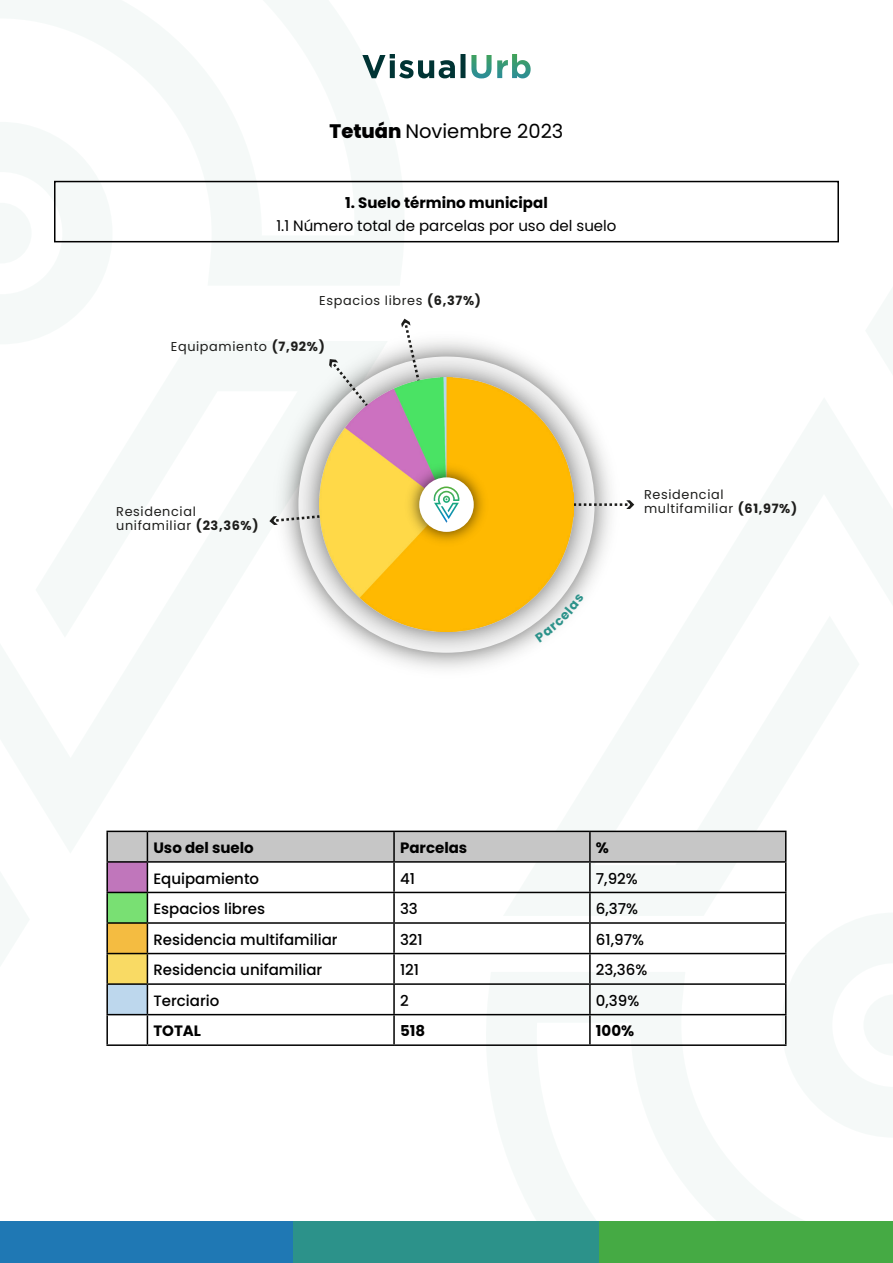
<style>
.page{position:relative;width:893px;height:1263px;background:#fff}
.page>*{position:absolute;margin:0;border:0;box-sizing:border-box;transform-origin:0 0}
.t1{font:19.5px "Poppins";color:#000}
.t2{font:500 15px "Poppins";color:#000}
.t3{font:700 15px "Poppins";color:#000}
.t4{font:15px "Poppins";color:#000}
.t5{font:12.75px/14.1px "Poppins";letter-spacing:.05em;color:#1d1d1b}
.s1{font-weight:800}
.s2{font-weight:700}
</style>
<div class="page">
<div style="left:0;top:1221px;width:293px;height:42px;background:#1f78b4"></div>
<div style="left:293px;top:1221px;width:307px;height:42px;background:#2c928a"></div>
<div style="left:600px;top:1221px;width:293px;height:42px;background:#45aa44"></div>
<svg style="left:362px;top:54px;width:103px;height:24px"></svg>
<svg style="left:471px;top:54px;width:60px;height:24px"></svg>
<hr style="left:106px;top:831px;width:41px;height:1px;background:#000">
<hr style="left:106px;top:832px;width:2px;height:29px;background:#000">
<hr style="left:106px;top:861px;width:41px;height:2px;background:#000">
<hr style="left:106px;top:863px;width:2px;height:29px;background:#000">
<hr style="left:106px;top:892px;width:41px;height:1px;background:#000">
<hr style="left:106px;top:893px;width:2px;height:29px;background:#000">
<hr style="left:106px;top:922px;width:41px;height:2px;background:#000">
<hr style="left:106px;top:924px;width:2px;height:29px;background:#000">
<hr style="left:106px;top:953px;width:41px;height:1px;background:#000">
<hr style="left:106px;top:954px;width:2px;height:29px;background:#000">
<hr style="left:106px;top:983px;width:41px;height:2px;background:#000">
<hr style="left:106px;top:985px;width:2px;height:29px;background:#000">
<hr style="left:106px;top:1014px;width:41px;height:1px;background:#000">
<hr style="left:106px;top:1015px;width:2px;height:29px;background:#000">
<svg style="left:107px;top:831px;width:679px;height:213px"></svg>
<hr style="left:106px;top:1044px;width:41px;height:2px;background:#000">
<hr style="left:147px;top:1044px;width:247px;height:2px;background:#000">
<hr style="left:394px;top:1044px;width:196px;height:2px;background:#000">
<hr style="left:590px;top:1044px;width:196px;height:2px;background:#000">
<div style="left:54px;top:181px;width:785px;height:61px;border:2px solid #000"></div>
<svg style="left:269px;top:319px;width:365px;height:206px"></svg>
<img style="left:286px;top:344px;width:321px;height:321px">
<img style="left:319px;top:377px;width:255px;height:255px">
<img style="left:400px;top:458px;width:93px;height:93px">
<div style="left:419px;top:477px;width:55px;height:55px;background:#fff;border-radius:50%"></div>
<img style="left:433px;top:486px;width:27px;height:37px">
<svg style="left:535px;top:594px;width:49px;height:48px"></svg>
<h1 class="t1" style="left:330px;top:120px;width:235px"><span class="s1">Tetuán</span> Noviembre 2023</h1>
<p class="t3" style="left:345px;top:194px;width:204px">1. Suelo término municipal</p>
<p class="t4" style="left:276px;top:217px;width:342px">1.1 Número total de parcelas por uso del suelo</p>
<p class="t5" style="left:319px;top:294px;width:163px">Espacios libres <span class="s2">(6,37%)</span></p>
<p class="t5" style="left:171px;top:339px;width:156px">Equipamiento <span class="s2">(7,92%)</span></p>
<p class="t5" style="left:116px;top:504px;width:144px">Residencial unifamiliar <span class="s2">(23,36%)</span></p>
<p class="t5" style="left:644px;top:488px;width:155px">Residencial multifamiliar <span class="s2">(61,97%)</span></p>
<p class="t3" style="left:153px;top:839px;width:102px">Uso del suelo</p>
<p class="t3" style="left:400px;top:839px;width:69px">Parcelas</p>
<p class="t3" style="left:596px;top:839px;width:15px">%</p>
<p class="t2" style="left:153px;top:870px;width:107px">Equipamiento</p>
<p class="t2" style="left:400px;top:870px;width:16px">41</p>
<p class="t2" style="left:596px;top:870px;width:43px">7,92%</p>
<p class="t2" style="left:153px;top:900px;width:113px">Espacios libres</p>
<p class="t2" style="left:400px;top:900px;width:19px">33</p>
<p class="t2" style="left:596px;top:900px;width:44px">6,37%</p>
<p class="t2" style="left:153px;top:931px;width:186px">Residencia multifamiliar</p>
<p class="t2" style="left:400px;top:931px;width:24px">321</p>
<p class="t2" style="left:596px;top:931px;width:50px">61,97%</p>
<p class="t2" style="left:153px;top:961px;width:170px">Residencia unifamiliar</p>
<p class="t2" style="left:400px;top:961px;width:21px">121</p>
<p class="t2" style="left:596px;top:961px;width:53px">23,36%</p>
<p class="t2" style="left:153px;top:992px;width:67px">Terciario</p>
<p class="t2" style="left:400px;top:992px;width:10px">2</p>
<p class="t2" style="left:596px;top:992px;width:45px">0,39%</p>
<p class="t3" style="left:153px;top:1022px;width:49px">TOTAL</p>
<p class="t3" style="left:400px;top:1022px;width:27px">518</p>
<p class="t3" style="left:596px;top:1022px;width:40px">100%</p>
</div>
